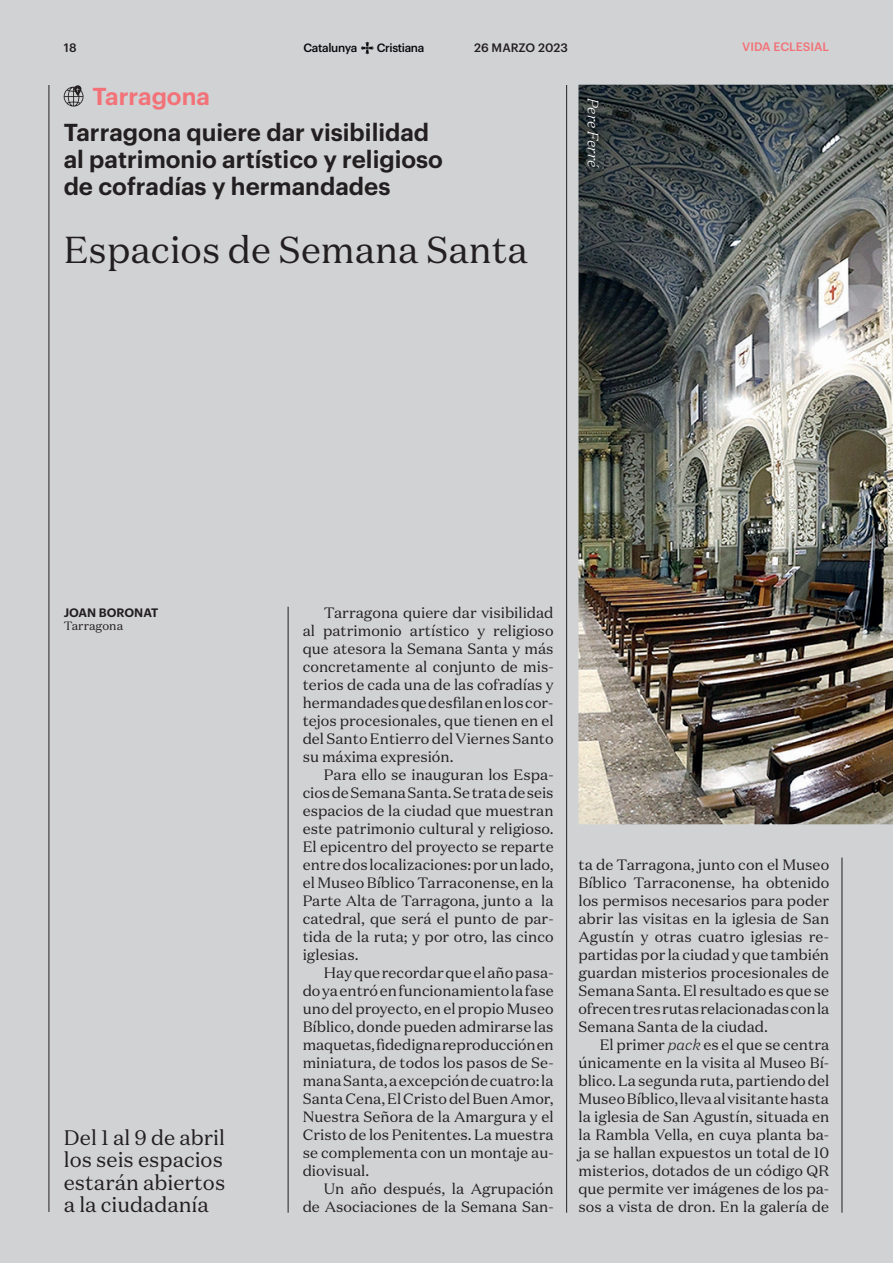
<style>
.page{position:relative;width:893px;height:1263px;background:#d1d2d4}
.page>*{position:absolute;margin:0;border:0;box-sizing:border-box;transform-origin:0 0}
.t1{font:37.5px "Domaine Text";color:#231f20}
.t2{font:600 24px/27px "Graphik";color:#231f20}
.t3{font:600 24px "Graphik";color:#f27278}
.t4{font:21px/22.5px "Domaine Text";color:#231f20;text-align:justify}
.t5{font:15px/18px "Domaine Text";color:#231f20;text-align:justify}
.t6{font:italic 300 15px "Domaine Text";color:#fff}
.t7{font:500 12px "Graphik";color:#231f20}
.t8{font:500 12px "Graphik";color:#f27278}
.t9{font:600 12px "Graphik";color:#231f20}
.t10{font:12px "Domaine Text";color:#231f20}
.t11{font:500 11.85px "Graphik";letter-spacing:-.03em;color:#07090c}
.s1{font-weight:300;font-style:italic}
</style>
<div class="page">
<svg style="left:361px;top:42px;width:13px;height:12px"></svg>
<hr style="left:49px;top:85px;width:1px;height:1127px;background:#231f20">
<svg style="left:64px;top:85px;width:20px;height:22px"></svg>
<hr style="left:288px;top:607px;width:1px;height:606px;background:#231f20">
<hr style="left:566px;top:85px;width:1px;height:1128px;background:#231f20">
<img style="left:578px;top:85px;width:315px;height:739px">
<img style="left:587px;top:97px;width:16px;height:74px">
<hr style="left:842px;top:857px;width:1px;height:356px;background:#231f20">
<p class="t7" style="left:64px;top:38px;width:14px">18</p>
<p class="t11" style="left:303px;top:38px;width:55px">Catalunya</p>
<p class="t11" style="left:377px;top:38px;width:49px">Cristiana</p>
<p class="t7" style="left:474px;top:38px;width:95px">26 MARZO 2023</p>
<p class="t8" style="left:742px;top:38px;width:89px">VIDA ECLESIAL</p>
<h2 class="t3" style="left:92px;top:78px;width:119px">Tarragona</h2>
<p class="t6" style="left:602px;top:98px;width:71px;rotate:90deg">Pere Ferré</p>
<h2 class="t2" style="left:64px;top:116px;width:381px">Tarragona quiere dar visibilidad al patrimonio artístico y religioso de cofradías y hermandades</h2>
<h1 class="t1" style="left:64px;top:226px;width:466px">Espacios de Semana Santa</h1>
<p class="t9" style="left:64px;top:603px;width:96px">JOAN BORONAT</p>
<p class="t10" style="left:64px;top:618px;width:61px">Tarragona</p>
<h3 class="t4" style="left:64px;top:1126px;width:163px">Del 1 al 9 de abril los seis espacios estarán abiertos a la ciudadanía</h3>
<p class="t5" style="left:303px;top:604px;width:252px;text-indent:21px">Tarragona quiere dar visibilidad al patrimonio artístico y religioso que atesora la Semana Santa y más concretamente al conjunto de mis&shy;terios de cada una de las cofradías y hermandades que desfilan en los cor&shy;tejos procesionales, que tienen en el del Santo Entierro del Viernes Santo su máxima expresión.</p>
<p class="t5" style="left:303px;top:766px;width:252px;text-indent:21px">Para ello se inauguran los Espa&shy;cios de Semana Santa. Se trata de seis espacios de la ciudad que muestran este patrimonio cultural y religioso.<br>El epicentro del proyecto se reparte entre dos localizaciones: por un lado, el Museo Bíblico Tarraconense, en la Parte Alta de Tarragona, junto a la catedral, que será el punto de par&shy;tida de la ruta; y por otro, las cinco iglesias.</p>
<p class="t5" style="left:303px;top:964px;width:252px;text-indent:21px">Hay que recordar que el año pasa&shy;do ya entró en funcionamiento la fase uno del proyecto, en el propio Museo Bíblico, donde pueden admirarse las maquetas, fidedigna reproducción en miniatura, de todos los pasos de Se&shy;mana Santa, a excepción de cuatro: la Santa Cena, El Cristo del Buen Amor, Nuestra Señora de la Amargura y el Cristo de los Penitentes. La muestra se complementa con un montaje au&shy;diovisual.</p>
<p class="t5" style="left:303px;top:1180px;width:252px;text-align:right">Un año después, la Agrupación<br>de Asociaciones de la Semana San-</p>
<p class="t5" style="left:578px;top:855px;width:252px">ta de Tarragona, junto con el Museo Bíblico Tarraconense, ha obtenido los permisos necesarios para poder abrir las visitas en la iglesia de San Agustín y otras cuatro iglesias re&shy;partidas por la ciudad y que también guardan misterios procesionales de Semana Santa. El resultado es que se ofrecen tres rutas relacionadas con la Semana Santa de la ciudad.</p>
<p class="t5" style="left:578px;top:1035px;width:252px;text-indent:21px">El primer <span class="s1">pack</span> es el que se centra únicamente en la visita al Museo Bí&shy;blico. La segunda ruta, partiendo del Museo Bíblico, lleva al visitante hasta la iglesia de San Agustín, situada en la Rambla Vella, en cuya planta ba&shy;ja se hallan expuestos un total de 10 misterios, dotados de un código QR que permite ver imágenes de los pa&shy;sos a vista de dron. En la galería de</p>
</div>
